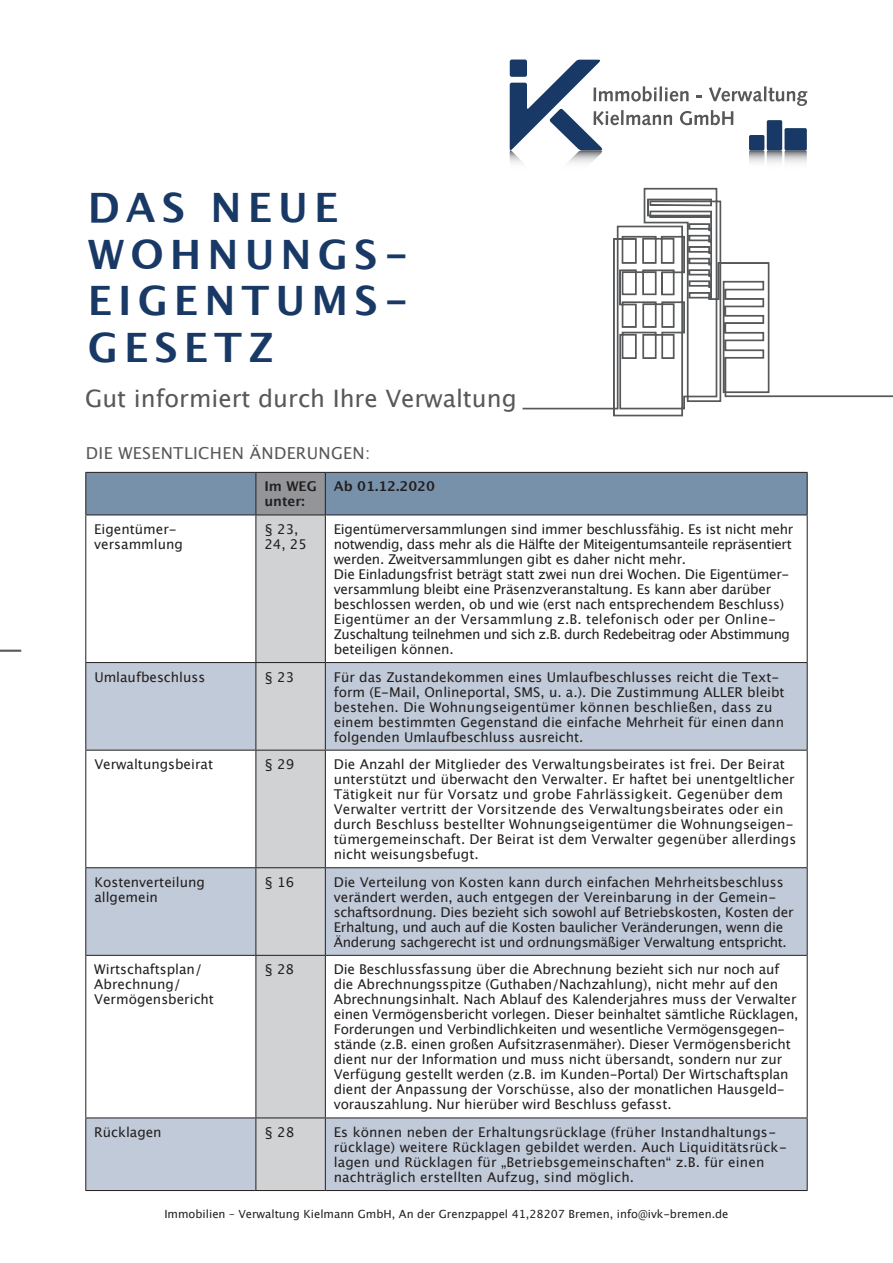
<style>
.page{position:relative;width:893px;height:1263px;background:#fff}
.page>*{position:absolute;margin:0;border:0;box-sizing:border-box;transform-origin:0 0}
.t1{font:700 40.5px/46.5px "Lucida Grande";letter-spacing:.15em;color:#183966}
.t2{font:24px "Lucida Grande";color:#57585a}
.t3{font:16.5px "Lucida Grande";letter-spacing:.02em;color:#57585a}
.t4{font:13.5px/15px "Lucida Grande";letter-spacing:-.01em;color:#231f20}
.t5{font:13.5px/15px "Lucida Grande";letter-spacing:.01em;color:#231f20}
.t6{font:700 13.5px/15px "Lucida Grande";color:#231f20}
.t7{font:11.25px "Lucida Grande";color:#231f20}
</style>
<div class="page">
<svg style="left:510px;top:60px;width:297px;height:128px"></svg>
<hr style="left:0;top:650px;width:21px;height:2px;background:#57585a">
<div style="left:86px;top:473px;width:721px;height:42px;background:#7891ab"></div>
<div style="left:256px;top:472px;width:69px;height:43px;background:#939598"></div>
<div style="left:256px;top:516px;width:69px;height:146px;background:#d1d2d4"></div>
<svg style="left:86px;top:663px;width:721px;height:527px;fill:#c1cad8"></svg>
<svg style="left:86px;top:956px;width:721px;height:161px"></svg>
<hr style="left:85px;top:955px;width:171px;height:1px;background:#231f20">
<hr style="left:256px;top:955px;width:69px;height:1px;background:#231f20">
<hr style="left:325px;top:955px;width:482px;height:1px;background:#231f20">
<hr style="left:85px;top:1117px;width:171px;height:1px;background:#231f20">
<hr style="left:256px;top:1117px;width:69px;height:1px;background:#231f20">
<hr style="left:325px;top:1117px;width:482px;height:1px;background:#231f20">
<hr style="left:85px;top:1190px;width:171px;height:1px;background:#231f20">
<hr style="left:256px;top:1190px;width:69px;height:1px;background:#231f20">
<hr style="left:325px;top:1190px;width:482px;height:1px;background:#231f20">
<hr style="left:85px;top:750px;width:171px;height:1px;background:#231f20">
<hr style="left:256px;top:750px;width:69px;height:1px;background:#231f20">
<hr style="left:325px;top:750px;width:482px;height:1px;background:#231f20">
<hr style="left:85px;top:867px;width:171px;height:1px;background:#231f20">
<hr style="left:256px;top:867px;width:69px;height:1px;background:#231f20">
<hr style="left:325px;top:867px;width:482px;height:1px;background:#231f20">
<hr style="left:85px;top:662px;width:171px;height:1px;background:#231f20">
<hr style="left:256px;top:662px;width:69px;height:1px;background:#231f20">
<hr style="left:325px;top:662px;width:482px;height:1px;background:#231f20">
<hr style="left:85px;top:472px;width:171px;height:1px;background:#231f20">
<hr style="left:256px;top:472px;width:69px;height:1px;background:#231f20">
<hr style="left:325px;top:472px;width:482px;height:1px;background:#231f20">
<hr style="left:85px;top:515px;width:171px;height:1px;background:#231f20">
<hr style="left:256px;top:515px;width:69px;height:1px;background:#231f20">
<hr style="left:325px;top:515px;width:482px;height:1px;background:#231f20">
<hr style="left:85px;top:473px;width:1px;height:42px;background:#231f20">
<hr style="left:255px;top:473px;width:1px;height:42px;background:#231f20">
<hr style="left:325px;top:473px;width:1px;height:42px;background:#231f20">
<hr style="left:807px;top:473px;width:1px;height:42px;background:#231f20">
<hr style="left:85px;top:515px;width:1px;height:147px;background:#231f20">
<hr style="left:255px;top:515px;width:1px;height:147px;background:#231f20">
<hr style="left:325px;top:515px;width:1px;height:147px;background:#231f20">
<hr style="left:807px;top:515px;width:1px;height:147px;background:#231f20">
<hr style="left:85px;top:663px;width:1px;height:87px;background:#231f20">
<hr style="left:255px;top:663px;width:1px;height:87px;background:#231f20">
<hr style="left:325px;top:663px;width:1px;height:87px;background:#231f20">
<hr style="left:807px;top:663px;width:1px;height:87px;background:#231f20">
<hr style="left:85px;top:750px;width:1px;height:117px;background:#231f20">
<hr style="left:255px;top:750px;width:1px;height:117px;background:#231f20">
<hr style="left:325px;top:750px;width:1px;height:117px;background:#231f20">
<hr style="left:807px;top:750px;width:1px;height:117px;background:#231f20">
<hr style="left:85px;top:868px;width:1px;height:87px;background:#231f20">
<hr style="left:255px;top:868px;width:1px;height:87px;background:#231f20">
<hr style="left:325px;top:868px;width:1px;height:87px;background:#231f20">
<hr style="left:807px;top:868px;width:1px;height:87px;background:#231f20">
<hr style="left:85px;top:956px;width:1px;height:161px;background:#231f20">
<hr style="left:255px;top:956px;width:1px;height:161px;background:#231f20">
<hr style="left:325px;top:956px;width:1px;height:161px;background:#231f20">
<hr style="left:807px;top:956px;width:1px;height:161px;background:#231f20">
<hr style="left:85px;top:1118px;width:1px;height:72px;background:#231f20">
<hr style="left:255px;top:1118px;width:1px;height:72px;background:#231f20">
<hr style="left:325px;top:1118px;width:1px;height:72px;background:#231f20">
<hr style="left:807px;top:1118px;width:1px;height:72px;background:#231f20">
<svg style="left:523px;top:188px;width:370px;height:228px"></svg>
<h1 class="t1" style="left:88px;top:184px;width:323px">DAS NEUE<br>WOHNUNGS-<br>EIGENTUMS-<br>GESETZ</h1>
<h2 class="t2" style="left:85px;top:385px;width:433px">Gut informiert durch Ihre Verwaltung</h2>
<p class="t3" style="left:86px;top:444px;width:286px">DIE WESENTLICHEN ÄNDERUNGEN:</p>
<p class="t6" style="left:264px;top:479px;width:54px">Im WEG unter:</p>
<p class="t6" style="left:334px;top:479px;width:103px">Ab 01.12.2020</p>
<p class="t4" style="left:94px;top:522px;width:90px">Eigentümer&shy;versammlung</p>
<p class="t4" style="left:264px;top:522px;width:44px">§ 23,<br>24, 25</p>
<p class="t4" style="left:334px;top:522px;width:461px">Eigentümerversammlungen sind immer beschlussfähig. Es ist nicht mehr notwendig, dass mehr als die Hälfte der Miteigentumsanteile repräsentiert werden. Zweitversammlungen gibt es daher nicht mehr.<br>Die Einladungsfrist beträgt statt zwei nun drei Wochen. Die Eigentümer&shy;versammlung bleibt eine Präsenzveranstaltung. Es kann aber darüber beschlossen werden, ob und wie (erst nach entsprechendem Beschluss)<br>Eigentümer an der Versammlung z.B. telefonisch oder per Online-Zuschaltung teilnehmen und sich z.B. durch Redebeitrag oder Abstimmung beteiligen können.</p>
<p class="t4" style="left:94px;top:669px;width:112px">Umlaufbeschluss</p>
<p class="t4" style="left:264px;top:669px;width:31px">§ 23</p>
<p class="t4" style="left:334px;top:669px;width:452px">Für das Zustandekommen eines Umlaufbeschlusses reicht die Text&shy;form (E-Mail, Onlineportal, SMS, u. a.). Die Zustimmung ALLER bleibt bestehen. Die Wohnungseigentümer können beschließen, dass zu einem bestimmten Gegenstand die einfache Mehrheit für einen dann folgenden Umlaufbeschluss ausreicht.</p>
<p class="t4" style="left:94px;top:757px;width:120px">Verwaltungsbeirat</p>
<p class="t4" style="left:264px;top:757px;width:31px">§ 29</p>
<p class="t4" style="left:334px;top:757px;width:464px">Die Anzahl der Mitglieder des Verwaltungsbeirates ist frei. Der Beirat unterstützt und überwacht den Verwalter. Er haftet bei unentgeltlicher Tätigkeit nur für Vorsatz und grobe Fahrlässigkeit. Gegenüber dem Verwalter vertritt der Vorsitzende des Verwaltungsbeirates oder ein durch Beschluss bestellter Wohnungseigentümer die Wohnungseigen&shy;tümergemeinschaft. Der Beirat ist dem Verwalter gegenüber allerdings nicht weisungsbefugt.</p>
<p class="t4" style="left:94px;top:875px;width:112px">Kostenverteilung allgemein</p>
<p class="t4" style="left:264px;top:875px;width:31px">§ 16</p>
<p class="t4" style="left:334px;top:875px;width:461px">Die Verteilung von Kosten kann durch einfachen Mehrheitsbeschluss verändert werden, auch entgegen der Vereinbarung in der Gemein&shy;schaftsordnung. Dies bezieht sich sowohl auf Betriebskosten, Kosten der Erhaltung, und auch auf die Kosten baulicher Veränderungen, wenn die Änderung sachgerecht ist und ordnungsmäßiger Verwaltung entspricht.</p>
<p class="t4" style="left:94px;top:962px;width:121px">Wirtschaftsplan/<br>Abrechnung/<br>Vermögensbericht</p>
<p class="t4" style="left:264px;top:962px;width:31px">§ 28</p>
<p class="t4" style="left:334px;top:962px;width:466px">Die Beschlussfassung über die Abrechnung bezieht sich nur noch auf die Abrechnungsspitze (Guthaben/Nachzahlung), nicht mehr auf den Abrechnungsinhalt. Nach Ablauf des Kalenderjahres muss der Verwalter einen Vermögensbericht vorlegen. Dieser beinhaltet sämtliche Rücklagen, Forderungen und Verbindlichkeiten und wesentliche Vermögensgegen&shy;stände (z.B. einen großen Aufsitzrasenmäher). Dieser Vermögensbericht dient nur der Information und muss nicht übersandt, sondern nur zur Verfügung gestellt werden (z.B. im Kunden-Portal) Der Wirtschaftsplan dient der Anpassung der Vorschüsse, also der monatlichen Hausgeld&shy;vorauszahlung. Nur hierüber wird Beschluss gefasst.</p>
<p class="t4" style="left:94px;top:1125px;width:69px">Rücklagen</p>
<p class="t4" style="left:264px;top:1125px;width:31px">§ 28</p>
<p class="t5" style="left:334px;top:1125px;width:455px">Es können neben der Erhaltungsrücklage (früher Instandhaltungs&shy;rücklage) weitere Rücklagen gebildet werden. Auch Liquiditätsrück&shy;lagen und Rücklagen für „Betriebsgemeinschaften“ z.B. für einen nachträglich erstellten Aufzug, sind möglich.</p>
<p class="t7" style="left:164px;top:1208px;width:566px">Immobilien – Verwaltung Kielmann GmbH, An der Grenzpappel 41,28207 Bremen, info@ivk-bremen.de</p>
</div>
